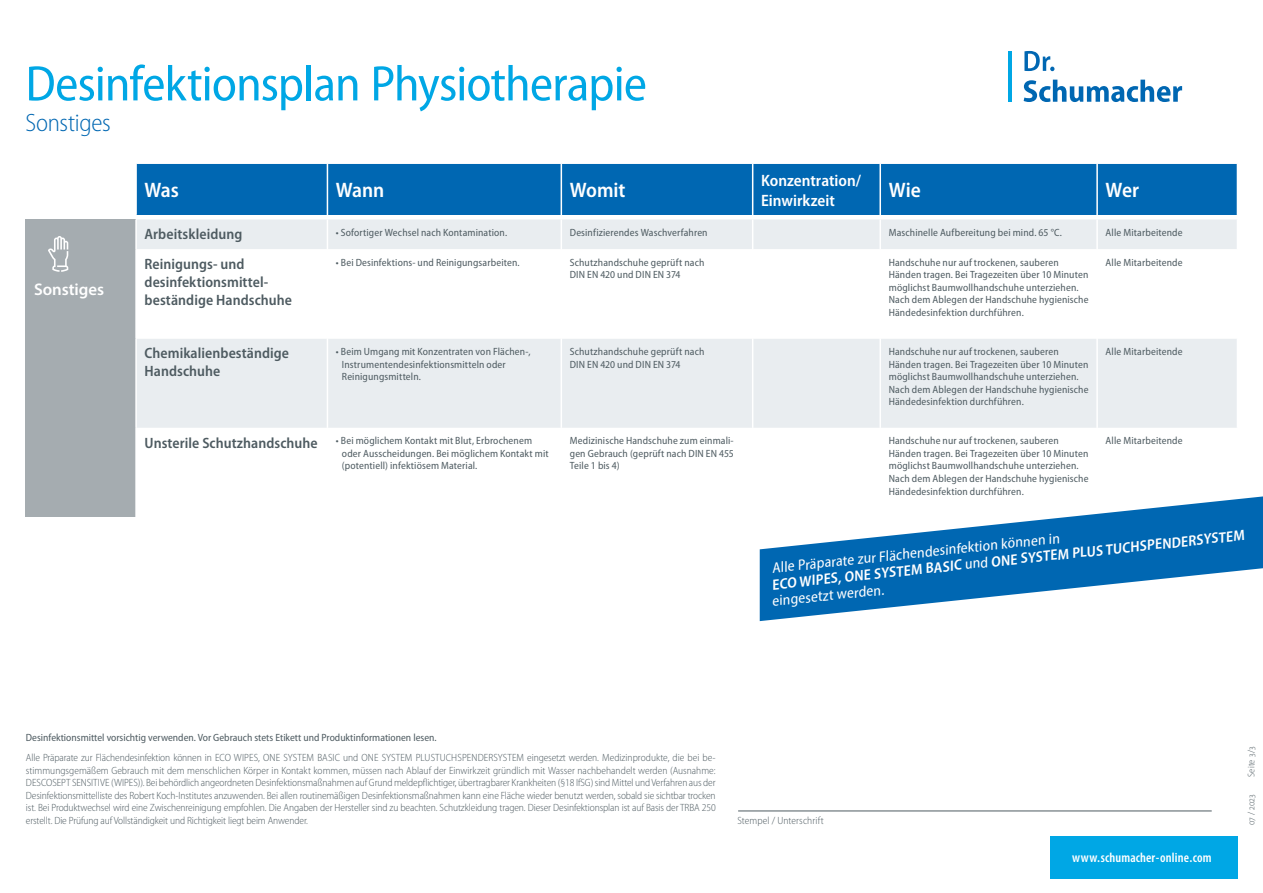
<style>
.page{position:relative;width:1263px;height:893px;background:#fff}
.page>*{position:absolute;margin:0;border:0;box-sizing:border-box;transform-origin:0 0}
.t1{font:semi-condensed 50.25px "Myriad Pro";letter-spacing:-.015em;color:#00a7e5}
.t2{font:300 semi-condensed 25.05px "Myriad Pro";letter-spacing:-.01em;color:#0067b2}
.t3{font:600 semi-condensed 21px "Myriad Pro";letter-spacing:-.005em;color:#fff}
.t4{font:600 16.8px "Myriad Pro";color:#fff}
.t5{font:600 semi-condensed 16.5px/19.8px "Myriad Pro";color:#fff}
.t6{font:15px/16.5px "Myriad Variable Concept";color:#fff}
.t7{font:600 semi-condensed 15px/18px "Myriad Pro";letter-spacing:.005em;color:#4e5b61}
.t8{font:600 condensed 13.5px "Myriad Pro";letter-spacing:.01em;color:#fff}
.t9{font:semi-condensed 10.5px/12.6px "Myriad Pro";letter-spacing:.015em;color:#4e5b61}
.t10{font:300 semi-condensed 10.5px/12.6px "Myriad Pro";letter-spacing:-.01em;color:#4e5b61;text-align:justify}
.t11{font:300 semi-condensed 10.5px "Myriad Pro";letter-spacing:.01em;color:#4e5b61}
.t12{font:300 semi-condensed 9.75px "Myriad Pro";letter-spacing:.015em;color:#4e5b61}
.s1{font-weight:600;font-size:15px}
</style>
<div class="page">
<hr style="left:1008px;top:51px;width:3px;height:51px;background:#00a7e5">
<svg style="left:1024px;top:80px;width:158px;height:22px"></svg>
<svg style="left:1024px;top:51px;width:30px;height:20px"></svg>
<div style="left:1050px;top:836px;width:187px;height:42px;background:#00a7e5"></div>
<div style="left:137px;top:164px;width:1100px;height:51px;background:#0067b2"></div>
<div style="left:26px;top:219px;width:110px;height:298px;background:#a5acb0"></div>
<div style="left:137px;top:219px;width:1100px;height:30px;background:#e9edf0"></div>
<div style="left:137px;top:339px;width:1100px;height:89px;background:#e9edf0"></div>
<hr style="left:327px;top:164px;width:1px;height:51px;background:#fff">
<hr style="left:561px;top:164px;width:1px;height:51px;background:#fff">
<hr style="left:752px;top:164px;width:1px;height:51px;background:#fff">
<hr style="left:879px;top:164px;width:2px;height:51px;background:#fff">
<hr style="left:1096px;top:164px;width:2px;height:51px;background:#fff">
<hr style="left:327px;top:219px;width:1px;height:30px;background:#fff">
<hr style="left:561px;top:219px;width:1px;height:30px;background:#fff">
<hr style="left:752px;top:219px;width:1px;height:30px;background:#fff">
<hr style="left:879px;top:219px;width:2px;height:30px;background:#fff">
<hr style="left:1096px;top:219px;width:2px;height:30px;background:#fff">
<hr style="left:327px;top:339px;width:1px;height:89px;background:#fff">
<hr style="left:561px;top:339px;width:1px;height:89px;background:#fff">
<hr style="left:752px;top:339px;width:1px;height:89px;background:#fff">
<hr style="left:879px;top:339px;width:2px;height:89px;background:#fff">
<hr style="left:1096px;top:339px;width:2px;height:89px;background:#fff">
<hr style="left:135px;top:219px;width:2px;height:30px;background:#fff">
<hr style="left:135px;top:249px;width:2px;height:90px;background:#fff">
<hr style="left:135px;top:339px;width:2px;height:89px;background:#fff">
<hr style="left:135px;top:428px;width:2px;height:89px;background:#fff">
<svg style="left:48px;top:236px;width:20px;height:36px"></svg>
<hr style="left:738px;top:811px;width:474px;height:1px;background:#4e5b61">
<svg style="left:760px;top:496px;width:503px;height:125px;fill:#0067b2"></svg>
<h1 class="t1" style="left:26px;top:53px;width:623px">Desinfektionsplan Physiotherapie</h1>
<h2 class="t2" style="left:26px;top:107px;width:87px">Sonstiges</h2>
<h3 class="t4" style="left:34px;top:278px;width:72px">Sonstiges</h3>
<h3 class="t3" style="left:145px;top:177px;width:36px">Was</h3>
<h3 class="t3" style="left:336px;top:177px;width:50px">Wann</h3>
<h3 class="t3" style="left:570px;top:177px;width:57px">Womit</h3>
<h3 class="t5" style="left:761px;top:170px;width:101px">Konzentration/<br>Einwirkzeit</h3>
<h3 class="t3" style="left:889px;top:177px;width:33px">Wie</h3>
<h3 class="t3" style="left:1106px;top:177px;width:35px">Wer</h3>
<h3 class="t7" style="left:145px;top:225px;width:99px">Arbeitskleidung</h3>
<p class="t9" style="left:336px;top:226px;width:173px">• Sofortiger Wechsel nach Kontamination.</p>
<p class="t9" style="left:570px;top:226px;width:139px">Desinfizierendes Waschverfahren</p>
<p class="t9" style="left:889px;top:226px;width:175px">Maschinelle Aufbereitung bei mind. 65 °C.</p>
<p class="t9" style="left:1106px;top:226px;width:79px">Alle Mitarbeitende</p>
<h3 class="t7" style="left:145px;top:255px;width:149px">Reinigungs- und desinfektionsmittel&shy;beständige Handschuhe</h3>
<p class="t9" style="left:336px;top:256px;width:185px">• Bei Desinfektions- und Reinigungsarbeiten.</p>
<p class="t9" style="left:570px;top:256px;width:136px">Schutzhandschuhe geprüft nach<br>DIN EN 420 und DIN EN 374</p>
<p class="t9" style="left:889px;top:256px;width:201px">Handschuhe nur auf trockenen, sauberen Händen tragen. Bei Tragezeiten über 10 Minuten möglichst Baumwollhandschuhe unterziehen.<br>Nach dem Ablegen der Handschuhe hygienische Händedesinfektion durchführen.</p>
<p class="t9" style="left:1106px;top:256px;width:79px">Alle Mitarbeitende</p>
<h3 class="t7" style="left:145px;top:344px;width:146px">Chemikalienbeständige<br>Handschuhe</h3>
<p class="t9" style="left:342px;top:345px;width:190px;text-indent:-6px">• Beim Umgang mit Konzentraten von Flächen-,<br>Instrumentendesinfektionsmitteln oder<br>Reinigungsmitteln.</p>
<p class="t9" style="left:570px;top:345px;width:136px">Schutzhandschuhe geprüft nach<br>DIN EN 420 und DIN EN 374</p>
<p class="t9" style="left:889px;top:345px;width:201px">Handschuhe nur auf trockenen, sauberen Händen tragen. Bei Tragezeiten über 10 Minuten möglichst Baumwollhandschuhe unterziehen.<br>Nach dem Ablegen der Handschuhe hygienische Händedesinfektion durchführen.</p>
<p class="t9" style="left:1106px;top:345px;width:79px">Alle Mitarbeitende</p>
<p class="t9" style="left:342px;top:434px;width:208px;text-indent:-197px"><span class="s1">Unsterile Schutzhandschuhe</span> • Bei möglichem Kontakt mit Blut, Erbrochenem oder Ausscheidungen. Bei möglichem Kontakt mit (potentiell) infektiösem Material.</p>
<p class="t9" style="left:570px;top:434px;width:166px;text-align:justify">Medizinische Handschuhe zum einmali&shy;gen Gebrauch (geprüft nach DIN EN 455<br>Teile 1 bis 4)</p>
<p class="t9" style="left:889px;top:434px;width:201px">Handschuhe nur auf trockenen, sauberen Händen tragen. Bei Tragezeiten über 10 Minuten möglichst Baumwollhandschuhe unterziehen.<br>Nach dem Ablegen der Handschuhe hygienische Händedesinfektion durchführen.</p>
<p class="t9" style="left:1106px;top:434px;width:79px">Alle Mitarbeitende</p>
<h3 class="t6" style="left:767px;top:560px;width:478px;rotate:-6deg">Alle Präparate zur Flächendesinfektion können in<br>ECO WIPES, ONE SYSTEM BASIC und ONE SYSTEM PLUS TUCHSPENDERSYSTEM eingesetzt werden.</h3>
<p class="t9" style="left:26px;top:731px;width:412px">Desinfektionsmittel vorsichtig verwenden. Vor Gebrauch stets Etikett und Produktinformationen lesen.</p>
<p class="t10" style="left:26px;top:751px;width:691px">Alle Präparate zur Flächendesinfektion können in ECO WIPES, ONE SYSTEM BASIC und ONE SYSTEM PLUSTUCHSPENDERSYSTEM eingesetzt werden. Medizinprodukte, die bei be&shy;stimmungsgemäßem Gebrauch mit dem menschlichen Körper in Kontakt kommen, müssen nach Ablauf der Einwirkzeit gründlich mit Wasser nachbehandelt werden (Ausnahme:<br>DESCOSEPT SENSITIVE (WIPES)). Bei behördlich angeordneten Desinfektionsmaßnahmen auf Grund meldepflichtiger, übertragbarer Krankheiten (§18 IfSG) sind Mittel und Verfahren aus der Desinfektionsmittelliste des Robert Koch-Institutes anzuwenden. Bei allen routinemäßigen Desinfektionsmaßnahmen kann eine Fläche wieder benutzt werden, sobald sie sichtbar trocken ist. Bei Produktwechsel wird eine Zwischenreinigung empfohlen. Die Angaben der Hersteller sind zu beachten. Schutzkleidung tragen. Dieser Desinfektionsplan ist auf Basis der TRBA 250 erstellt. Die Prüfung auf Vollständigkeit und Richtigkeit liegt beim Anwender.</p>
<p class="t11" style="left:737px;top:815px;width:88px">Stempel / Unterschrift</p>
<p class="t8" style="left:1072px;top:849px;width:141px">www.schumacher-online.com</p>
<p class="t12" style="left:1245px;top:777px;width:32px;rotate:-90deg">Seite 3/3</p>
<p class="t12" style="left:1245px;top:825px;width:33px;rotate:-90deg">07 / 2023</p>
</div>
